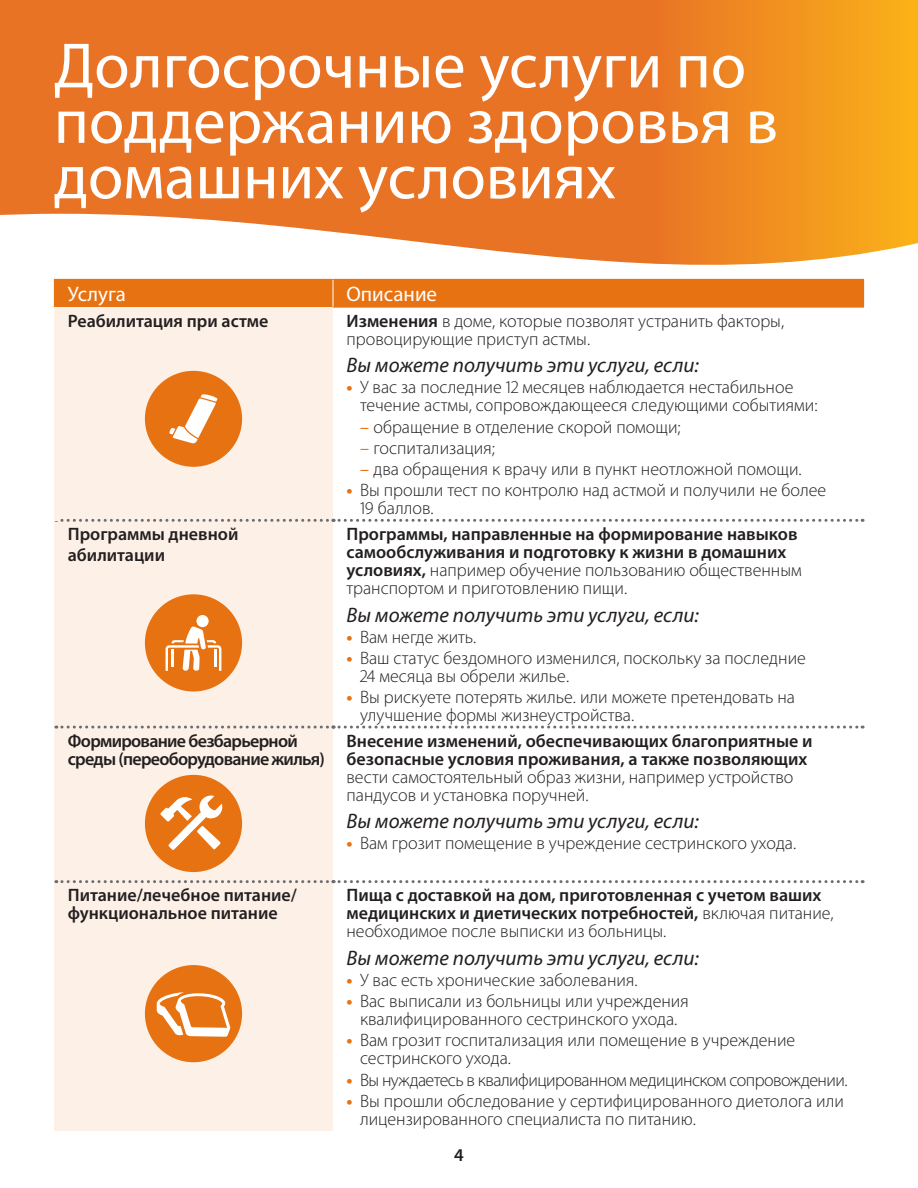
<style>
.page{position:relative;width:918px;height:1188px;background:#fff}
.page>*{position:absolute;margin:0;border:0;box-sizing:border-box;transform-origin:0 0}
.t1{font:64.5px/55.5px "Myriad Pro";color:#fff}
.t2{font:italic 21px "Myriad Pro";color:#231f20}
.t3{font:21px "Myriad Pro";color:#fff}
.t4{font:300 18px/18px "Myriad Pro";color:#231f20}
.t5{font:600 18px/18px "Myriad Pro";color:#231f20}
.t6{font:300 18px "Myriad Pro";letter-spacing:-.03em;color:#231f20}
.t7{font:600 18px/18px "Myriad Pro";letter-spacing:-.04em;color:#231f20}
.s1{font-weight:600}
.s2{font-weight:700;color:#e77212}
.s3{font-weight:400;color:#e77212}
.s4{font-weight:300}
</style>
<div class="page">
<svg style="left:0;top:0;width:918px;height:214px;background:#eb7c22"></svg>
<div style="left:54px;top:520px;width:279px;height:207px;background:#fdf1e7"></div>
<div style="left:54px;top:727px;width:279px;height:155px;background:#fdf1e7"></div>
<div style="left:54px;top:882px;width:279px;height:249px;background:#fdf1e7"></div>
<svg style="left:0;top:214px;width:918px;height:93px"></svg>
<hr style="left:333px;top:307px;width:531px;height:1px;background:#e77212">
<div style="left:54px;top:279px;width:279px;height:28px;background:#e77212"></div>
<div style="left:333px;top:279px;width:531px;height:28px;background:#e77212"></div>
<div style="left:54px;top:307px;width:279px;height:213px;background:#fdf1e7"></div>
<svg style="left:333px;top:280px;width:1px;height:27px"></svg>
<svg style="left:56px;top:519px;width:807px;height:3px"></svg>
<svg style="left:56px;top:726px;width:807px;height:3px"></svg>
<svg style="left:56px;top:880px;width:807px;height:3px"></svg>
<div style="left:145px;top:371px;width:97px;height:96px;background:#e77212;border-radius:50%"></div>
<svg style="left:169px;top:394px;width:49px;height:50px"></svg>
<div style="left:145px;top:594px;width:97px;height:98px;background:#e77212;border-radius:50%"></div>
<div style="left:196px;top:615px;width:13px;height:12px;background:#fff;border-radius:50%"></div>
<svg style="left:166px;top:626px;width:55px;height:45px"></svg>
<div style="left:145px;top:775px;width:97px;height:97px;background:#e77212;border-radius:50%"></div>
<svg style="left:160px;top:796px;width:63px;height:54px"></svg>
<div style="left:145px;top:965px;width:97px;height:97px;background:#e77212;border-radius:50%"></div>
<svg style="left:157px;top:992px;width:73px;height:45px"></svg>
<h2 class="t1" style="left:54px;top:37px;width:726px">Долгосрочные услуги по поддержанию здоровья в домашних условиях</h2>
<p class="t3" style="left:68px;top:281px;width:60px">Услуга</p>
<p class="t3" style="left:347px;top:281px;width:92px">Описание</p>
<p class="t5" style="left:68px;top:311px;width:202px">Реабилитация при астме</p>
<p class="t4" style="left:346px;top:311px;width:439px"><span class="s1">Изменения</span> в доме, которые позволят устранить факторы, провоцирующие приступ астмы.</p>
<p class="t2" style="left:346px;top:352px;width:354px">Вы можете получить эти услуги, если:</p>
<p class="t4" style="left:360px;top:378px;width:459px;text-indent:-14px"><span class="s2">•</span> У вас за последние 12 месяцев наблюдается нестабильное течение астмы, сопровождающееся следующими событиями:</p>
<p class="t4" style="left:360px;top:417px;width:322px"><span class="s3">–</span> обращение в отделение скорой помощи;</p>
<p class="t4" style="left:360px;top:439px;width:137px"><span class="s3">–</span> госпитализация;</p>
<p class="t4" style="left:360px;top:460px;width:443px"><span class="s3">–</span> два обращения к врачу или в пункт неотложной помощи.</p>
<p class="t4" style="left:360px;top:481px;width:468px;text-indent:-14px"><span class="s2">•</span> Вы прошли тест по контролю над астмой и получили не более<br>19 баллов.</p>
<p class="t5" style="left:68px;top:523px;width:172px;line-height:21px">Программы дневной абилитации</p>
<p class="t5" style="left:346px;top:524px;width:457px">Программы, направленные на формирование навыков самообслуживания и подготовку к жизни в домашних условиях, <span class="s4">например обучение пользованию общественным транспортом и приготовлению пищи.</span></p>
<p class="t2" style="left:346px;top:602px;width:354px">Вы можете получить эти услуги, если:</p>
<p class="t4" style="left:346px;top:627px;width:131px"><span class="s2">•</span> Вам негде жить.</p>
<p class="t4" style="left:360px;top:649px;width:447px;text-indent:-14px"><span class="s2">•</span> Ваш статус бездомного изменился, поскольку за последние<br>24 месяца вы обрели жилье.</p>
<p class="t4" style="left:360px;top:688px;width:437px;text-indent:-14px"><span class="s2">•</span> Вы рискуете потерять жилье. или можете претендовать на улучшение формы жизнеустройства.</p>
<p class="t7" style="left:68px;top:731px;width:259px">Формирование безбарьерной среды (переоборудование жилья)</p>
<p class="t5" style="left:346px;top:731px;width:468px">Внесение изменений, обеспечивающих благоприятные и безопасные условия проживания, а также позволяющих <span class="s4">вести самостоятельный образ жизни, например устройство пандусов и установка поручней.</span></p>
<p class="t2" style="left:346px;top:808px;width:354px">Вы можете получить эти услуги, если:</p>
<p class="t4" style="left:346px;top:834px;width:451px"><span class="s2">•</span> Вам грозит помещение в учреждение сестринского ухода.</p>
<p class="t5" style="left:68px;top:886px;width:231px">Питание/лечебное питание/ функциональное питание</p>
<p class="t5" style="left:346px;top:886px;width:489px">Пища с доставкой на дом, приготовленная с учетом ваших медицинских и диетических потребностей, <span class="s4">включая питание, необходимое после выписки из больницы.</span></p>
<p class="t2" style="left:346px;top:945px;width:354px">Вы можете получить эти услуги, если:</p>
<p class="t4" style="left:346px;top:971px;width:293px"><span class="s2">•</span> У вас есть хронические заболевания.</p>
<p class="t4" style="left:346px;top:992px;width:344px;text-align:center"><span class="s2">•</span> Вас выписали из больницы или учреждения квалифицированного сестринского ухода.</p>
<p class="t4" style="left:360px;top:1031px;width:437px;text-indent:-14px"><span class="s2">•</span> Вам грозит госпитализация или помещение в учреждение сестринского ухода.</p>
<p class="t6" style="left:346px;top:1069px;width:503px"><span class="s2">•</span> Вы нуждаетесь в квалифицированном медицинском сопровождении.</p>
<p class="t4" style="left:360px;top:1092px;width:486px;text-indent:-14px"><span class="s2">•</span> Вы прошли обследование у сертифицированного диетолога или лицензированного специалиста по питанию.</p>
<p class="t5" style="left:454px;top:1145px;width:11px">4</p>
</div>
